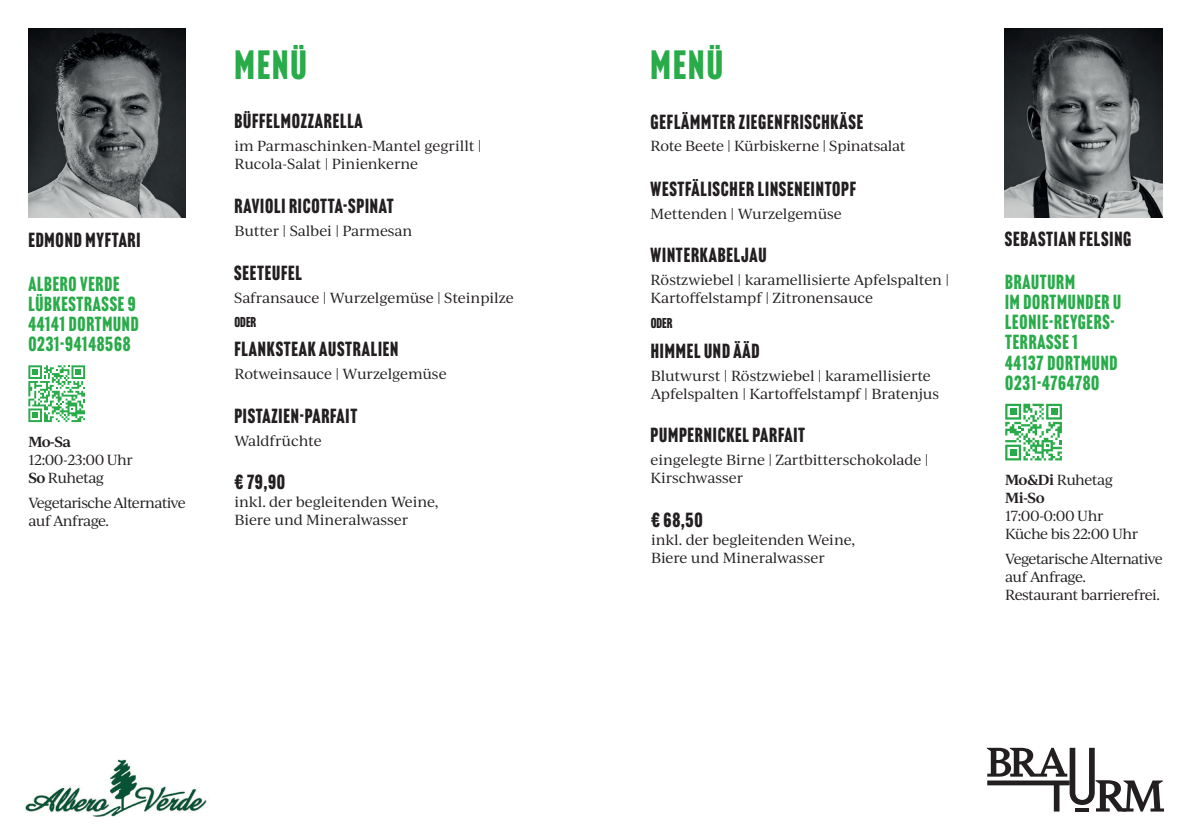
<style>
.page{position:relative;width:1191px;height:840px;background:#fff}
.page>*{position:absolute;margin:0;border:0;box-sizing:border-box;transform-origin:0 0}
.t1{font:40px "Headline Gothic ATF";letter-spacing:.055em;color:#29ab4a}
.t2{font:20px "Headline Gothic ATF";letter-spacing:.04em;color:#231f20}
.t3{font:20px/20px "Headline Gothic ATF";letter-spacing:.04em;color:#29ab4a}
.t4{font:14px/18px "Ivy Journal";letter-spacing:-.015em;color:#231f20}
.t5{font:14px/18px "Ivy Journal";letter-spacing:-.045em;color:#231f20}
.t6{font:14px/18px "Ivy Journal";letter-spacing:-.05em;color:#231f20}
.t7{font:14px/18px "Ivy Journal";letter-spacing:-.035em;color:#231f20}
.t8{font:600 14px/18px "Ivy Journal";letter-spacing:-.035em;color:#231f20}
.t9{font:14px "Headline Gothic ATF";color:#231f20}
.s1{font-weight:600}
.s2{font-weight:400}
</style>
<div class="page">
<img style="left:25px;top:759px;width:182px;height:58px">
<img style="left:28px;top:28px;width:158px;height:189px">
<svg style="left:986px;top:747px;width:178px;height:64px"></svg>
<svg style="left:1075px;top:807px;width:14px;height:4px"></svg>
<img style="left:1005px;top:28px;width:157px;height:189px">
<svg style="left:28px;top:365px;width:57px;height:57px"></svg>
<svg style="left:1005px;top:403px;width:57px;height:57px"></svg>
<h2 class="t2" style="left:28px;top:228px;width:114px">EDMOND MYFTARI</h2>
<h2 class="t3" style="left:28px;top:274px;width:112px">ALBERO VERDE<br>LÜBKESTRASSE 9<br>44141 DORTMUND<br>0231-94148568</h2>
<p class="t8" style="left:28px;top:432px;width:44px">Mo-Sa</p>
<p class="t7" style="left:28px;top:450px;width:106px">12:00-23:00 Uhr<br><span class="s1">So</span> Ruhetag</p>
<p class="t6" style="left:28px;top:493px;width:159px">Vegetarische Alternative auf Anfrage.</p>
<h1 class="t1" style="left:234px;top:42px;width:74px">MENÜ</h1>
<h2 class="t2" style="left:234px;top:110px;width:130px">BÜFFELMOZZARELLA</h2>
<p class="t4" style="left:234px;top:136px;width:249px">im Parmaschinken-Mantel gegrillt |<br>Rucola-Salat | Pinienkerne</p>
<h2 class="t2" style="left:234px;top:194px;width:161px">RAVIOLI RICOTTA-SPINAT</h2>
<p class="t4" style="left:234px;top:221px;width:179px">Butter | Salbei | Parmesan</p>
<h2 class="t2" style="left:234px;top:261px;width:69px">SEETEUFEL</h2>
<p class="t4" style="left:234px;top:287px;width:281px">Safransauce | Wurzelgemüse | Steinpilze</p>
<h2 class="t2" style="left:234px;top:337px;width:165px">FLANKSTEAK AUSTRALIEN</h2>
<p class="t4" style="left:234px;top:364px;width:214px">Rotweinsauce | Wurzelgemüse</p>
<h2 class="t2" style="left:234px;top:404px;width:124px">PISTAZIEN-PARFAIT</h2>
<p class="t4" style="left:234px;top:431px;width:89px">Waldfrüchte</p>
<p class="t9" style="left:234px;top:313px;width:23px">ODER</p>
<h2 class="t2" style="left:234px;top:470px;width:52px">€ 79,90</h2>
<p class="t4" style="left:234px;top:492px;width:206px">inkl. der begleitenden Weine,<br>Biere und Mineralwasser</p>
<h1 class="t1" style="left:650px;top:41px;width:74px">MENÜ</h1>
<h2 class="t2" style="left:650px;top:110px;width:214px">GEFLÄMMTER ZIEGENFRISCHKÄSE</h2>
<p class="t4" style="left:650px;top:137px;width:257px">Rote Beete | Kürbiskerne | Spinatsalat</p>
<h2 class="t2" style="left:650px;top:177px;width:207px">WESTFÄLISCHER LINSENEINTOPF</h2>
<p class="t4" style="left:650px;top:204px;width:193px">Mettenden | Wurzelgemüse</p>
<h2 class="t2" style="left:650px;top:243px;width:117px">WINTERKABELJAU</h2>
<p class="t4" style="left:650px;top:270px;width:300px">Röstzwiebel | karamellisierte Apfelspalten |<br>Kartoffelstampf | Zitronensauce</p>
<p class="t9" style="left:651px;top:314px;width:23px">ODER</p>
<h2 class="t2" style="left:651px;top:339px;width:110px">HIMMEL UND ÄÄD</h2>
<p class="t4" style="left:651px;top:365px;width:290px">Blutwurst | Röstzwiebel | karamellisierte<br>Apfelspalten | Kartoffelstampf | Bratenjus</p>
<h2 class="t2" style="left:650px;top:423px;width:156px">PUMPERNICKEL PARFAIT</h2>
<p class="t4" style="left:650px;top:450px;width:279px">eingelegte Birne | Zartbitterschokolade |<br>Kirschwasser</p>
<h2 class="t2" style="left:651px;top:507px;width:53px">€ 68,50</h2>
<p class="t4" style="left:651px;top:529px;width:206px">inkl. der begleitenden Weine,<br>Biere und Mineralwasser</p>
<h2 class="t2" style="left:1005px;top:227px;width:128px">SEBASTIAN FELSING</h2>
<h2 class="t3" style="left:1005px;top:272px;width:117px">BRAUTURM<br>IM DORTMUNDER U<br>LEONIE-REYGERS-<br>TERRASSE 1<br>44137 DORTMUND<br>0231-4764780</h2>
<p class="t8" style="left:1005px;top:470px;width:109px">Mo&amp;Di <span class="s2">Ruhetag<br></span>Mi-So</p>
<p class="t4" style="left:1005px;top:506px;width:134px">17:00-0:00 Uhr<br>Küche bis 22:00 Uhr</p>
<p class="t5" style="left:1005px;top:549px;width:159px">Vegetarische Alternative auf Anfrage.<br>Restaurant barrierefrei.</p>
</div>
